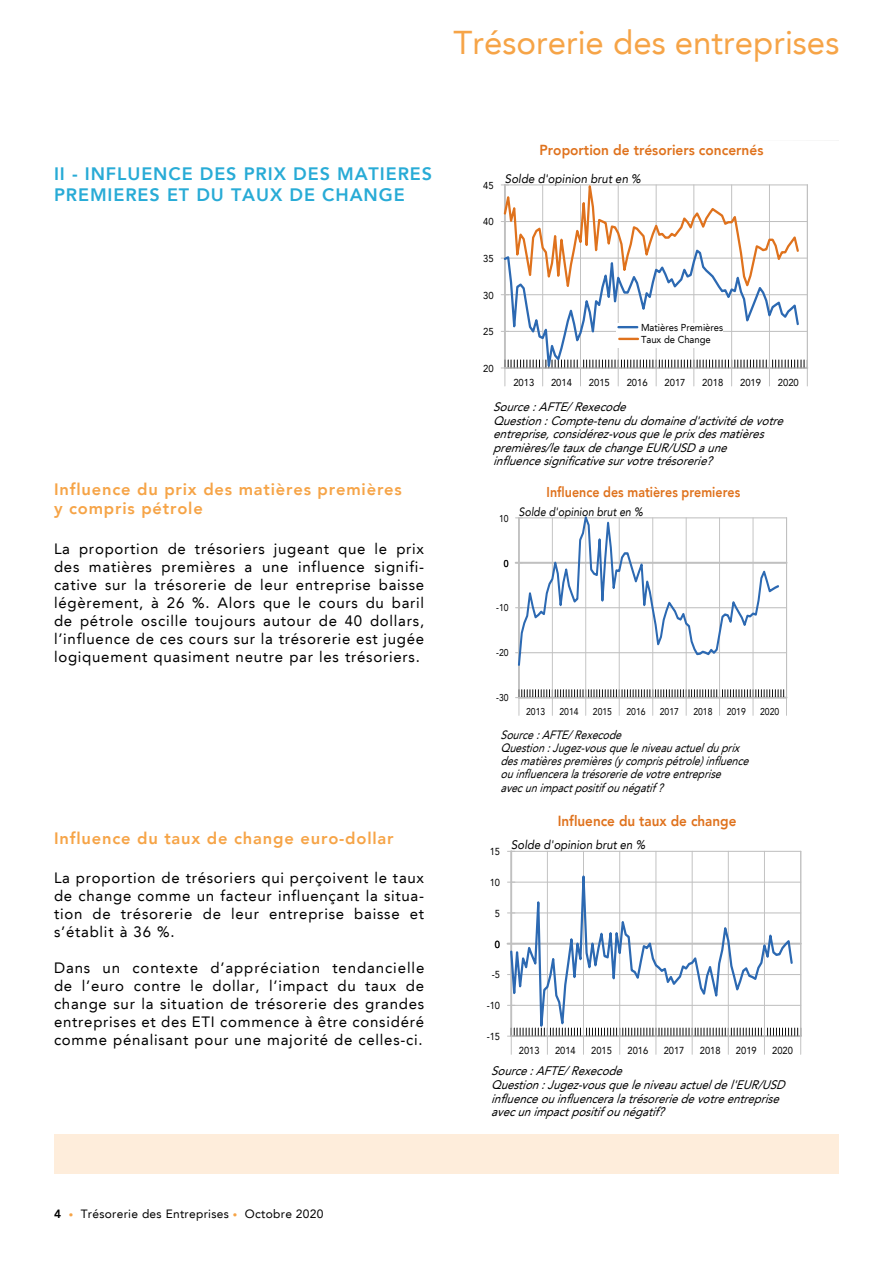
<style>
.page{position:relative;width:893px;height:1263px;background:#fff}
.page>*{position:absolute;margin:0;border:0;box-sizing:border-box;transform-origin:0 0}
.t1{font:33px "Avenir LT";color:#f6a447}
.t2{font:800 18px/21.6px "Avenir LT";letter-spacing:.05em;color:#28abd6}
.t3{font:800 16.5px/19.8px "Avenir LT";letter-spacing:.05em;color:#f6a447}
.t4{font:15px/18px "Avenir LT";letter-spacing:.05em;color:#000;text-align:justify}
.t5{font:800 14.7px "Avenir LT";color:#df721d;scale:.92 1}
.t6{font:800 14.55px "Avenir LT";color:#df721d;scale:.94 1}
.t7{font:800 14.25px "Avenir LT";color:#df721d;scale:.87 1}
.t8{font:italic 12.45px/13.6px "Avenir LT";color:#000;scale:.92 1}
.t9{font:italic 12.45px "Avenir LT";color:#000;scale:.92 1}
.t10{font:italic 12.3px/13.5px "Avenir LT";color:#000;scale:.94 1}
.t11{font:italic 12.3px "Avenir LT";color:#000;scale:.94 1}
.t12{font:italic 12px/13.2px "Avenir LT";color:#000;scale:.87 1}
.t13{font:12px "Avenir LT";letter-spacing:.025em;color:#000}
.t14{font:italic 12px "Avenir LT";color:#000;scale:.87 1}
.t15{font:10.2px "Avenir LT";color:#000;scale:.92 1}
.t16{font:10.05px/11.9px "Avenir LT";color:#000;scale:.94 1}
.t17{font:9.9px "Avenir LT";color:#000;scale:.87 1}
.s1{font-weight:800}
.s2{font-size:9px;color:#f6a447}
</style>
<div class="page">
<svg style="left:501px;top:184px;width:307px;height:202px"></svg>
<hr style="left:800px;top:851px;width:1px;height:185px;background:#c0c0c0">
<hr style="left:507px;top:943px;width:294px;height:2px;background:#c0c0c0">
<svg style="left:507px;top:1028px;width:294px;height:26px"></svg>
<hr style="left:511px;top:1036px;width:290px;height:1px;background:#c0c0c0">
<hr style="left:511px;top:1005px;width:290px;height:1px;background:#c0c0c0">
<hr style="left:511px;top:974px;width:290px;height:1px;background:#c0c0c0">
<hr style="left:511px;top:912px;width:290px;height:1px;background:#c0c0c0">
<hr style="left:511px;top:882px;width:290px;height:1px;background:#c0c0c0">
<hr style="left:511px;top:851px;width:290px;height:1px;background:#c0c0c0">
<svg style="left:509px;top:850px;width:285px;height:205px"></svg>
<hr style="left:518px;top:518px;width:2px;height:180px;background:#c0c0c0">
<hr style="left:552px;top:518px;width:1px;height:180px;background:#c0c0c0">
<hr style="left:585px;top:518px;width:1px;height:180px;background:#c0c0c0">
<hr style="left:619px;top:518px;width:1px;height:180px;background:#c0c0c0">
<hr style="left:652px;top:518px;width:1px;height:180px;background:#c0c0c0">
<hr style="left:686px;top:518px;width:1px;height:180px;background:#c0c0c0">
<hr style="left:719px;top:518px;width:1px;height:180px;background:#c0c0c0">
<hr style="left:753px;top:518px;width:1px;height:180px;background:#c0c0c0">
<hr style="left:786px;top:518px;width:1px;height:180px;background:#c0c0c0">
<hr style="left:516px;top:562px;width:271px;height:2px;background:#c0c0c0">
<svg style="left:516px;top:690px;width:271px;height:25px"></svg>
<hr style="left:519px;top:697px;width:268px;height:1px;background:#c0c0c0">
<hr style="left:519px;top:652px;width:268px;height:1px;background:#c0c0c0">
<hr style="left:519px;top:607px;width:268px;height:1px;background:#c0c0c0">
<hr style="left:519px;top:517px;width:268px;height:1px;background:#c0c0c0">
<svg style="left:516px;top:516px;width:265px;height:151px"></svg>
<div style="left:54px;top:1134px;width:785px;height:40px;background:#feeddb"></div>
<h1 class="t1" style="left:454px;top:24px;width:387px">Trésorerie des entreprises</h1>
<p class="t2" style="left:54px;top:163px;width:380px">II - INFLUENCE DES PRIX DES MATIERES<br>PREMIERES ET DU TAUX DE CHANGE</p>
<p class="t3" style="left:54px;top:479px;width:349px">Influence du prix des matières premières y compris pétrole</p>
<p class="t4" style="left:54px;top:540px;width:372px">La proportion de trésoriers jugeant que le prix des matières premières a une influence signifi&shy;cative sur la trésorerie de leur entreprise baisse légèrement, à 26 %. Alors que le cours du baril de pétrole oscille toujours autour de 40 dollars, l’influence de ces cours sur la trésorerie est jugée logiquement quasiment neutre par les trésoriers.</p>
<p class="t3" style="left:54px;top:828px;width:341px">Influence du taux de change euro-dollar</p>
<p class="t4" style="left:54px;top:869px;width:372px">La proportion de trésoriers qui perçoivent le taux de change comme un facteur influençant la situa&shy;tion de trésorerie de leur entreprise baisse et s’établit à 36 %.</p>
<p class="t4" style="left:54px;top:959px;width:372px">Dans un contexte d’appréciation tendancielle de l’euro contre le dollar, l’impact du taux de change sur la situation de trésorerie des grandes entreprises et des ETI commence à être considéré comme pénalisant pour une majorité de celles-ci.</p>
<p class="t16" style="left:483px;top:179px;width:13px">45</p>
<p class="t16" style="left:483px;top:216px;width:13px">40</p>
<p class="t16" style="left:483px;top:253px;width:13px">35</p>
<p class="t16" style="left:483px;top:289px;width:13px">30</p>
<p class="t16" style="left:483px;top:326px;width:13px">25</p>
<p class="t16" style="left:483px;top:362px;width:13px">20</p>
<p class="t6" style="left:540px;top:141px;width:240px">Proportion de trésoriers concernés</p>
<p class="t11" style="left:505px;top:171px;width:146px">Solde d'opinion brut en %</p>
<p class="t16" style="left:641px;top:322px;width:89px">Matières Premières<br>Taux de Change</p>
<p class="t16" style="left:513px;top:377px;width:24px">2013</p>
<p class="t16" style="left:551px;top:377px;width:24px">2014</p>
<p class="t16" style="left:589px;top:377px;width:24px">2015</p>
<p class="t16" style="left:627px;top:377px;width:24px">2016</p>
<p class="t16" style="left:664px;top:377px;width:24px">2017</p>
<p class="t16" style="left:702px;top:377px;width:24px">2018</p>
<p class="t16" style="left:740px;top:377px;width:24px">2019</p>
<p class="t16" style="left:778px;top:377px;width:24px">2020</p>
<p class="t10" style="left:493px;top:400px;width:315px">Source:AFTE/Rexecode Question:Compte-tenududomained'activitédevotre entreprise,considérez-vousqueleprixdesmatières premières/letauxdechangeEUR/USDaune influencesignificativesurvotretrésorerie?</p>
<p class="t17" style="left:499px;top:512px;width:13px">10</p>
<p class="t7" style="left:547px;top:484px;width:224px">Influence des matières premieres</p>
<p class="t14" style="left:519px;top:505px;width:144px">Solde d'opinion brut en %</p>
<p class="t17" style="left:504px;top:557px;width:7px">0</p>
<p class="t17" style="left:496px;top:602px;width:16px">-10</p>
<p class="t17" style="left:496px;top:647px;width:16px">-20</p>
<p class="t17" style="left:496px;top:692px;width:16px">-30</p>
<p class="t17" style="left:526px;top:706px;width:23px">2013</p>
<p class="t17" style="left:559px;top:706px;width:23px">2014</p>
<p class="t17" style="left:593px;top:706px;width:23px">2015</p>
<p class="t17" style="left:626px;top:706px;width:23px">2016</p>
<p class="t17" style="left:660px;top:706px;width:23px">2017</p>
<p class="t17" style="left:693px;top:706px;width:23px">2018</p>
<p class="t17" style="left:727px;top:706px;width:23px">2019</p>
<p class="t17" style="left:760px;top:706px;width:23px">2020</p>
<p class="t12" style="left:501px;top:728px;width:291px">Source:AFTE/Rexecode Question:Jugez-vousqueleniveauactuelduprix desmatièrespremières(ycomprispétrole)influence ouinfluenceralatrésoreriedevotreentreprise avecunimpactpositifounégatif?</p>
<p class="t15" style="left:490px;top:846px;width:13px">15</p>
<p class="t15" style="left:490px;top:876px;width:13px">10</p>
<p class="t15" style="left:495px;top:907px;width:7px">5</p>
<p class="t15" style="left:495px;top:938px;width:7px">0</p>
<p class="t15" style="left:492px;top:969px;width:10px">-5</p>
<p class="t15" style="left:487px;top:1000px;width:16px">-10</p>
<p class="t15" style="left:487px;top:1030px;width:16px">-15</p>
<p class="t5" style="left:558px;top:812px;width:196px">Influence du taux de change</p>
<p class="t9" style="left:511px;top:838px;width:147px">Solde d'opinion brut en %</p>
<p class="t15" style="left:519px;top:1045px;width:24px">2013</p>
<p class="t15" style="left:555px;top:1045px;width:24px">2014</p>
<p class="t15" style="left:591px;top:1045px;width:24px">2015</p>
<p class="t15" style="left:627px;top:1045px;width:24px">2016</p>
<p class="t15" style="left:664px;top:1045px;width:24px">2017</p>
<p class="t15" style="left:700px;top:1045px;width:24px">2018</p>
<p class="t15" style="left:736px;top:1045px;width:24px">2019</p>
<p class="t15" style="left:772px;top:1045px;width:24px">2020</p>
<p class="t8" style="left:491px;top:1064px;width:325px">Source:AFTE/Rexecode Question:Jugez-vousqueleniveauactueldel'EUR/USD influenceouinfluenceralatrésoreriedevotreentreprise avecunimpactpositifounégatif?</p>
<p class="t13" style="left:54px;top:1207px;width:271px"><span class="s1">4</span> <span class="s2">•</span> Trésorerie des Entreprises <span class="s2">•</span> Octobre 2020</p>
</div>
